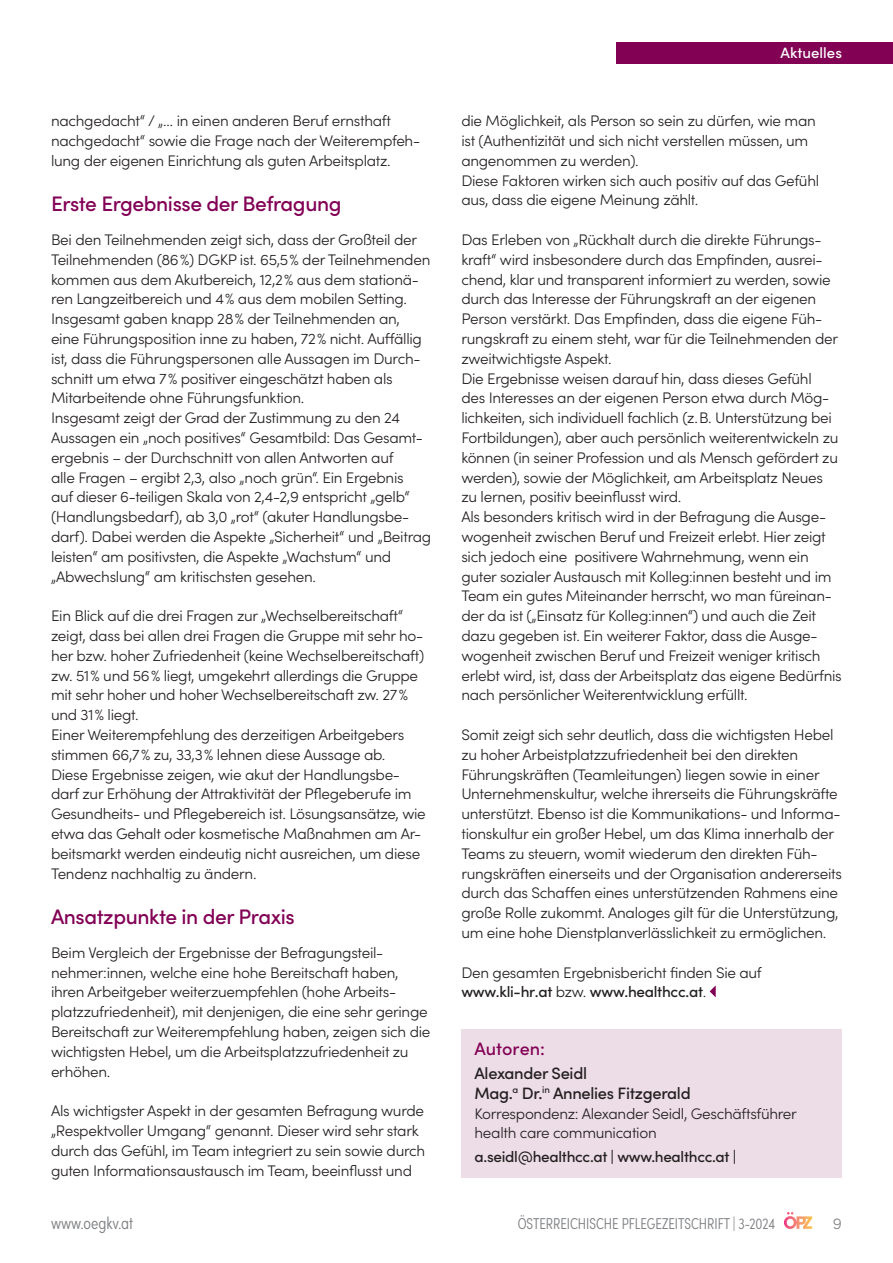
<style>
.page{position:relative;width:893px;height:1263px;background:#fff}
.page>*{position:absolute;margin:0;border:0;box-sizing:border-box;transform-origin:0 0}
.t1{font:500 21px "Sofia Pro";letter-spacing:-.02em;color:#820155}
.t2{font:500 18px "Sofia Pro";color:#820155}
.t3{font:300 17.25px "Sofia Pro Condensed";color:#808285}
.t4{font:500 16.5px/19.8px "Sofia Pro";letter-spacing:-.02em;color:#231f20}
.t5{font:300 15.75px "Sofia Pro Condensed";color:#808285}
.t6{font:300 15.75px "Sofia Pro";color:#808285}
.t7{font:300 15.3px/19.8px "Sofia Pro";letter-spacing:-.02em;color:#231f20}
.t8{font:500 15.3px "Sofia Pro";letter-spacing:-.02em;color:#231f20}
.t9{font:500 15px "Sofia Pro";color:#fff}
.s1{font-weight:500}
</style>
<div class="page">
<svg style="left:784px;top:1212px;width:28px;height:17px"></svg>
<div style="left:617px;top:43px;width:276px;height:21px;background:#820155"></div>
<svg style="left:710px;top:985px;width:6px;height:12px"></svg>
<div style="left:462px;top:1029px;width:380px;height:149px;background:#eddde6"></div>
<p class="t7" style="left:51px;top:110px;width:371px">nachgedacht“ / „… in einen anderen Beruf ernsthaft nachgedacht“ sowie die Frage nach der Weiterempfeh&shy;lung der eigenen Einrichtung als guten Arbeitsplatz.</p>
<h1 class="t1" style="left:51px;top:188px;width:292px">Erste Ergebnisse der Befragung</h1>
<p class="t7" style="left:51px;top:229px;width:382px">Bei den Teilnehmenden zeigt sich, dass der Großteil der Teilnehmenden (86%) DGKP ist. 65,5% der Teilnehmenden kommen aus dem Akutbereich, 12,2% aus dem stationä&shy;ren Langzeitbereich und 4% aus dem mobilen Setting.<br>Insgesamt gaben knapp 28% der Teilnehmenden an, eine Führungsposition inne zu haben, 72% nicht. Auffällig ist, dass die Führungspersonen alle Aussagen im Durch&shy;schnitt um etwa 7% positiver eingeschätzt haben als Mitarbeitende ohne Führungsfunktion.<br>Insgesamt zeigt der Grad der Zustimmung zu den 24<br>Aussagen ein „noch positives“ Gesamtbild: Das Gesamt&shy;ergebnis – der Durchschnitt von allen Antworten auf<br>alle Fragen – ergibt 2,3, also „noch grün“. Ein Ergebnis<br>auf dieser 6-teiligen Skala von 2,4-2,9 entspricht „gelb“ (Handlungsbedarf), ab 3,0 „rot“ (akuter Handlungsbe&shy;darf). Dabei werden die Aspekte „Sicherheit“ und „Beitrag leisten“ am positivsten, die Aspekte „Wachstum“ und „Abwechslung“ am kritischsten gesehen.</p>
<p class="t7" style="left:51px;top:605px;width:376px">Ein Blick auf die drei Fragen zur „Wechselbereitschaft“ zeigt, dass bei allen drei Fragen die Gruppe mit sehr ho&shy;her bzw. hoher Zufriedenheit (keine Wechselbereitschaft) zw. 51% und 56% liegt, umgekehrt allerdings die Gruppe mit sehr hoher und hoher Wechselbereitschaft zw. 27% und 31% liegt.<br>Einer Weiterempfehlung des derzeitigen Arbeitgebers stimmen 66,7% zu, 33,3% lehnen diese Aussage ab.<br>Diese Ergebnisse zeigen, wie akut der Handlungsbe&shy;darf zur Erhöhung der Attraktivität der Pflegeberufe im Gesundheits- und Pflegebereich ist. Lösungsansätze, wie etwa das Gehalt oder kosmetische Maßnahmen am Ar&shy;beitsmarkt werden eindeutig nicht ausreichen, um diese Tendenz nachhaltig zu ändern.</p>
<h1 class="t1" style="left:51px;top:901px;width:245px">Ansatzpunkte in der Praxis</h1>
<p class="t7" style="left:51px;top:942px;width:381px">Beim Vergleich der Ergebnisse der Befragungsteil&shy;nehmer:innen, welche eine hohe Bereitschaft haben, ihren Arbeitgeber weiterzuempfehlen (hohe Arbeits&shy;platzzufriedenheit), mit denjenigen, die eine sehr geringe Bereitschaft zur Weiterempfehlung haben, zeigen sich die wichtigsten Hebel, um die Arbeitsplatzzufriedenheit zu erhöhen.</p>
<p class="t7" style="left:51px;top:1100px;width:376px">Als wichtigster Aspekt in der gesamten Befragung wurde „Respektvoller Umgang“ genannt. Dieser wird sehr stark durch das Gefühl, im Team integriert zu sein sowie durch guten Informationsaustausch im Team, beeinflusst und</p>
<p class="t9" style="left:781px;top:42px;width:63px">Aktuelles</p>
<p class="t7" style="left:461px;top:110px;width:359px">die Möglichkeit, als Person so sein zu dürfen, wie man ist (Authentizität und sich nicht verstellen müssen, um angenommen zu werden).<br>Diese Faktoren wirken sich auch positiv auf das Gefühl aus, dass die eigene Meinung zählt.</p>
<p class="t7" style="left:461px;top:229px;width:382px">Das Erleben von „Rückhalt durch die direkte Führungs&shy;kraft“ wird insbesondere durch das Empfinden, ausrei&shy;chend, klar und transparent informiert zu werden, sowie durch das Interesse der Führungskraft an der eigenen Person verstärkt. Das Empfinden, dass die eigene Füh&shy;rungskraft zu einem steht, war für die Teilnehmenden der zweitwichtigste Aspekt.<br>Die Ergebnisse weisen darauf hin, dass dieses Gefühl<br>des Interesses an der eigenen Person etwa durch Mög&shy;lichkeiten, sich individuell fachlich (z.B. Unterstützung bei Fortbildungen), aber auch persönlich weiterentwickeln zu können (in seiner Profession und als Mensch gefördert zu werden), sowie der Möglichkeit, am Arbeitsplatz Neues zu lernen, positiv beeinflusst wird.<br>Als besonders kritisch wird in der Befragung die Ausge&shy;wogenheit zwischen Beruf und Freizeit erlebt. Hier zeigt sich jedoch eine positivere Wahrnehmung, wenn ein guter sozialer Austausch mit Kolleg:innen besteht und im Team ein gutes Miteinander herrscht, wo man füreinan&shy;der da ist („Einsatz für Kolleg:innen“) und auch die Zeit dazu gegeben ist. Ein weiterer Faktor, dass die Ausge&shy;wogenheit zwischen Beruf und Freizeit weniger kritisch erlebt wird, ist, dass der Arbeitsplatz das eigene Bedürfnis nach persönlicher Weiterentwicklung erfüllt.</p>
<p class="t7" style="left:461px;top:724px;width:382px">Somit zeigt sich sehr deutlich, dass die wichtigsten Hebel zu hoher Arbeistplatzzufriedenheit bei den direkten Führungskräften (Teamleitungen) liegen sowie in einer Unternehmenskultur, welche ihrerseits die Führungskräfte unterstützt. Ebenso ist die Kommunikations- und Informa&shy;tionskultur ein großer Hebel, um das Klima innerhalb der Teams zu steuern, womit wiederum den direkten Füh&shy;rungskräften einerseits und der Organisation andererseits durch das Schaffen eines unterstützenden Rahmens eine große Rolle zukommt. Analoges gilt für die Unterstützung, um eine hohe Dienstplanverlässlichkeit zu ermöglichen.</p>
<p class="t7" style="left:461px;top:961px;width:302px">Den gesamten Ergebnisbericht finden Sie auf <span class="s1">www.kli-hr.at</span> bzw. <span class="s1">www.healthcc.at</span>.</p>
<p class="t2" style="left:475px;top:1035px;width:72px">Autoren:</p>
<p class="t4" style="left:475px;top:1062px;width:218px">Alexander Seidl<br>Mag.<sup>a</sup> Dr.<sup>in</sup> Annelies Fitzgerald</p>
<p class="t7" style="left:475px;top:1102px;width:324px">Korrespondenz: Alexander Seidl, Geschäftsführer health care communication</p>
<p class="t8" style="left:475px;top:1146px;width:263px">a.seidl@healthcc.at | www.healthcc.at |</p>
<p class="t3" style="left:51px;top:1210px;width:84px">www.oegkv.at</p>
<p class="t5" style="left:518px;top:1212px;width:259px">ÖSTERREICHISCHE PFLEGEZEITSCHRIFT | 3-2024</p>
<p class="t6" style="left:833px;top:1212px;width:11px">9</p>
</div>
